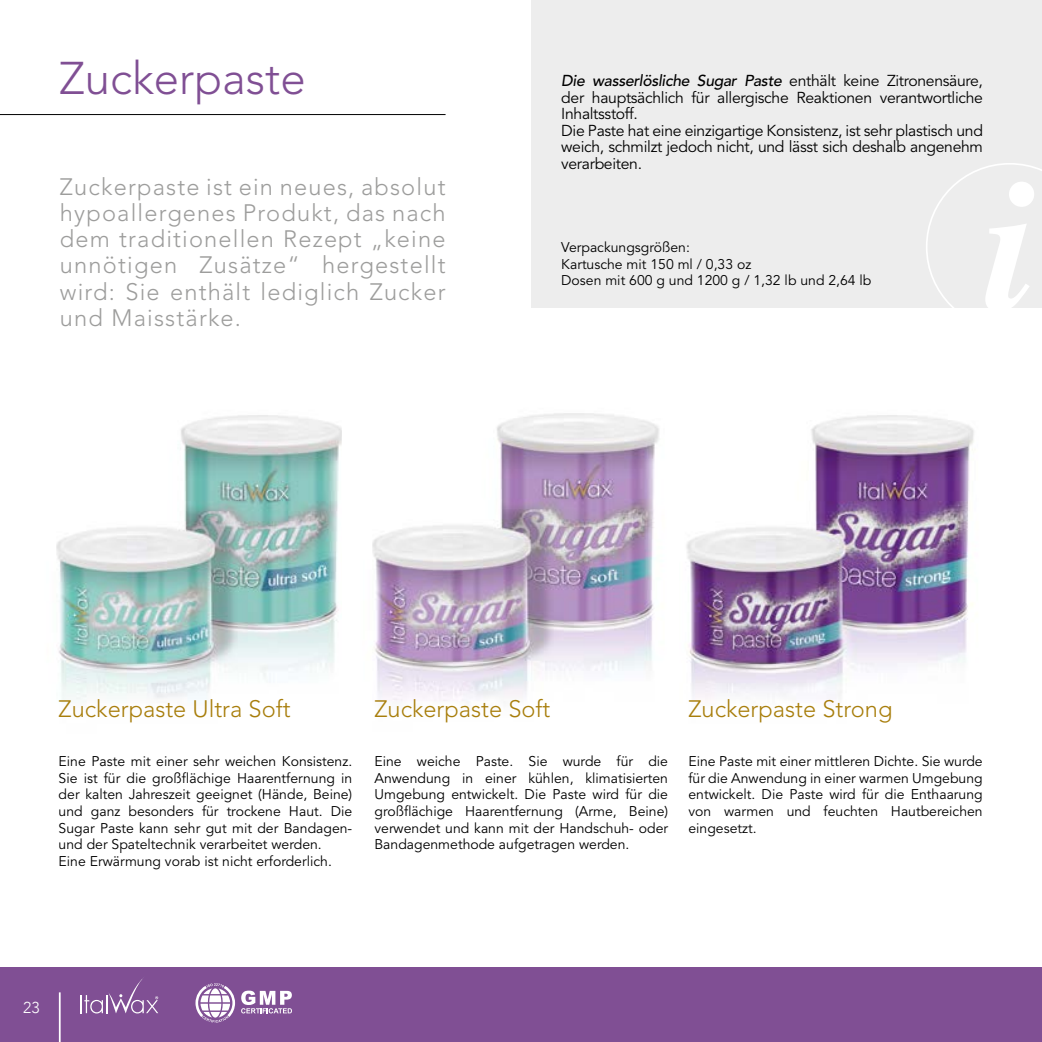
<style>
.page{position:relative;width:1042px;height:1042px;background:#fff}
.page>*{position:absolute;margin:0;border:0;box-sizing:border-box;transform-origin:0 0}
.t1{font:300 45.5px "Avenir LT Std";color:#804f94}
.t2{font:300 23.62px/26.2px "Avenir LT Std";letter-spacing:.05em;color:#9d9d9c;text-align:justify}
.t3{font:300 23.62px "Avenir LT Std";color:#a87e0c}
.t4{font:15.75px/16.6px "Avenir LT Std";letter-spacing:-.02em;color:#000}
.t5{font:300 15.75px "Avenir";color:#fff}
.t6{font:14px/16.6px "Avenir LT Std";color:#000}
.s1{font-weight:500;font-style:italic}
</style>
<div class="page">
<hr style="left:0;top:114px;width:445px;height:1px;background:#000">
<div style="left:531px;top:0;width:511px;height:308px;background:#ededed"></div>
<img style="left:56px;top:415px;width:286px;height:288px">
<img style="left:686px;top:415px;width:288px;height:283px">
<img style="left:372px;top:413px;width:287px;height:288px">
<svg style="left:926px;top:163px;width:116px;height:145px"></svg>
<div style="left:0;top:967px;width:1042px;height:75px;background:#804f94"></div>
<hr style="left:59px;top:992px;width:2px;height:50px;background:#fff">
<svg style="left:80px;top:978px;width:78px;height:35px"></svg>
<svg style="left:195px;top:983px;width:40px;height:39px"></svg>
<svg style="left:241px;top:990px;width:51px;height:23px"></svg>
<h1 class="t1" style="left:60px;top:52px;width:248px">Zuckerpaste</h1>
<h2 class="t2" style="left:60px;top:173px;width:387px">Zuckerpaste ist ein neues, absolut hypoallergenes Produkt, das nach dem traditionellen Rezept „keine unnötigen Zusätze“ hergestellt wird: Sie enthält lediglich Zucker und Maisstärke.</h2>
<p class="t4" style="left:561px;top:73px;width:423px"><span class="s1">Die wasserlösliche Sugar Paste</span> enthält keine Zitronensäure, der hauptsächlich für allergische Reaktionen verantwortliche Inhaltsstoff.<br>Die Paste hat eine einzigartige Konsistenz, ist sehr plastisch und weich, schmilzt jedoch nicht, und lässt sich deshalb angenehm verarbeiten.</p>
<p class="t6" style="left:561px;top:239px;width:312px">Verpackungsgrößen:<br>Kartusche mit 150 ml / 0,33 oz<br>Dosen mit 600 g und 1200 g / 1,32 lb und 2,64 lb</p>
<h2 class="t3" style="left:59px;top:695px;width:233px">Zuckerpaste Ultra Soft</h2>
<p class="t6" style="left:59px;top:753px;width:295px">Eine Paste mit einer sehr weichen Konsistenz.<br>Sie ist für die großflächige Haarentfernung in der kalten Jahreszeit geeignet (Hände, Beine) und ganz besonders für trockene Haut. Die Sugar Paste kann sehr gut mit der Bandagen&shy;und der Spateltechnik verarbeitet werden.<br>Eine Erwärmung vorab ist nicht erforderlich.</p>
<h2 class="t3" style="left:374px;top:695px;width:177px">Zuckerpaste Soft</h2>
<p class="t6" style="left:374px;top:753px;width:295px;text-align:justify">Eine weiche Paste. Sie wurde für die Anwendung in einer kühlen, klimatisierten Umgebung entwickelt. Die Paste wird für die großflächige Haarentfernung (Arme, Beine) verwendet und kann mit der Handschuh- oder Bandagenmethode aufgetragen werden.</p>
<h2 class="t3" style="left:688px;top:695px;width:205px">Zuckerpaste Strong</h2>
<p class="t6" style="left:688px;top:753px;width:296px;text-align:justify">Eine Paste mit einer mittleren Dichte. Sie wurde für die Anwendung in einer warmen Umgebung entwickelt. Die Paste wird für die Enthaarung von warmen und feuchten Hautbereichen eingesetzt.</p>
<p class="t5" style="left:23px;top:998px;width:18px">263</p>
</div>
